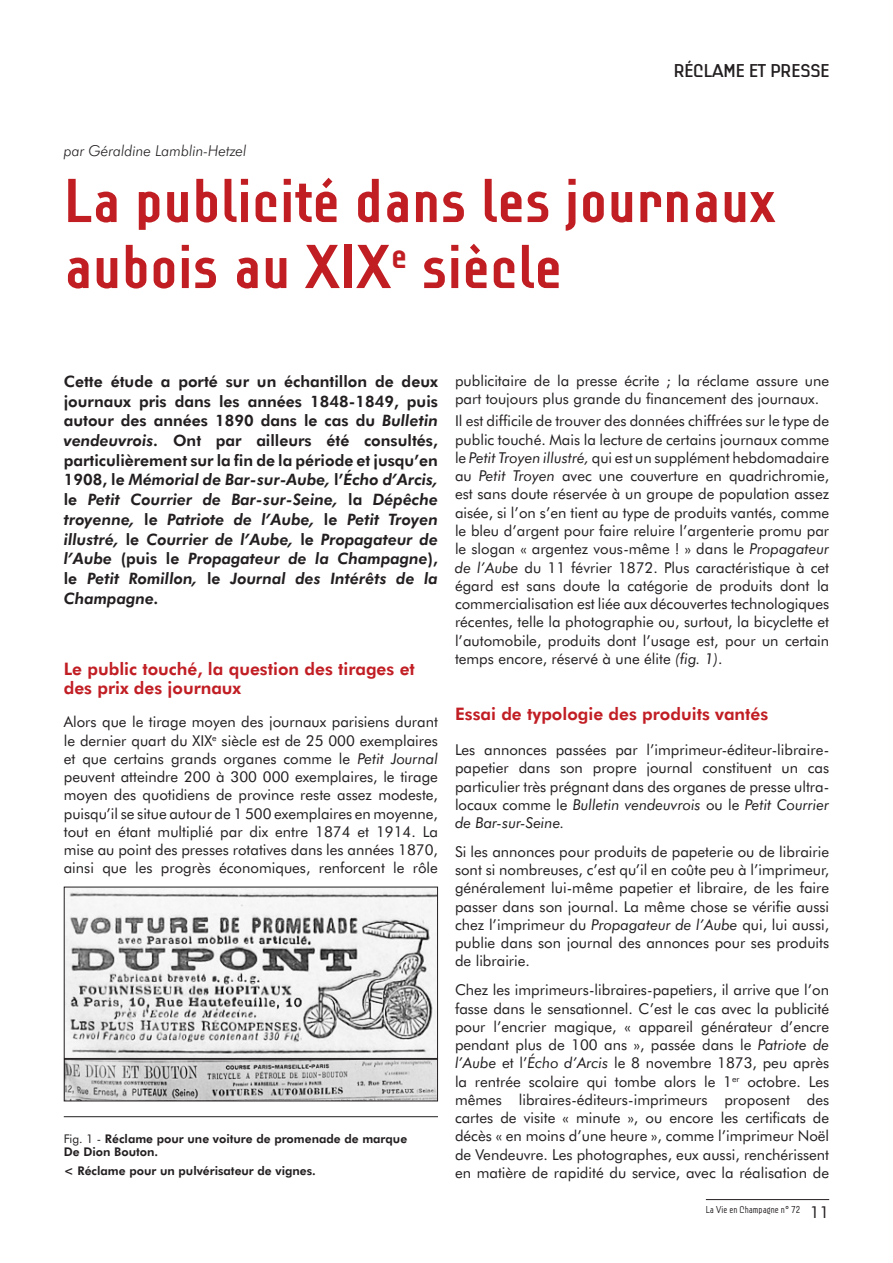
<style>
.page{position:relative;width:893px;height:1263px;background:#fff}
.page>*{position:absolute;margin:0;border:0;box-sizing:border-box;transform-origin:0 0}
.Titre_article{font:700 60px/66px "Lindau";color:#c11e24}
.t1{font:500 18px "Lindau";color:#231f20}
.Texte_courant{font:800 17.25px/19.6px "Futura BT";color:#c11e24}
.t2{font:16.5px "Futura BT";color:#231f20}
.Chapô{font:italic 800 15.75px/19.6px "Futura BT";color:#231f20;text-align:justify}
.Texte_courant-2{font:15px/18.3px "Futura BT";color:#231f20;text-align:justify}
.Auteur{font:italic 300 15px "Futura BT";color:#231f20}
.Notes{font:800 12px/12.8px "Futura BT";color:#231f20}
.t3{font:300 9.75px "Lindau";color:#231f20;scale:.9 1}
.s1{font-style:normal}
.s2{font-style:italic}
.s3{font-weight:400}
</style>
<div class="page">
<hr style="left:706px;top:1199px;width:123px;height:1px;background:#231f20">
<hr style="left:64px;top:1116px;width:374px;height:1px;background:#231f20">
<img style="left:66px;top:889px;width:370px;height:210px">
<div style="left:64px;top:887px;width:374px;height:172px;border:1px solid #231f20"></div>
<div style="left:64px;top:1059px;width:374px;height:42px;border:1px solid #231f20"></div>
<p class="t1" style="left:674px;top:60px;width:157px">RÉCLAME ET PRESSE</p>
<p class="Auteur" style="left:64px;top:142px;width:184px">par Géraldine Lamblin-Hetzel</p>
<p class="Titre_article" style="left:64px;top:165px;width:714px">La publicité dans les journaux aubois au XIX<sup>e</sup> siècle</p>
<p class="Chapô" style="left:64px;top:371px;width:376px"><span class="s1">Cette étude a porté sur un échantillon de deux journaux pris dans les années 1848-1849, puis autour des années 1890 dans le cas du</span> Bulletin vendeuvrois. <span class="s1">Ont par ailleurs été consultés, particulièrement sur la fin de la période et jusqu’en 1908, le</span> Mémorial de Bar-sur-Aube, <span class="s1">l’</span>Écho d’Arcis, <span class="s1">le</span> Petit Courrier de Bar-sur-Seine, <span class="s1">la</span> Dépêche troyenne, <span class="s1">le</span> Patriote de l’Aube, <span class="s1">le</span> Petit Troyen illustré, <span class="s1">le</span> Courrier de l’Aube, <span class="s1">le</span> Propagateur de l’Aube <span class="s1">(puis le</span> Propagateur de la Champagne<span class="s1">), le</span> Petit Romillon, <span class="s1">le</span> Journal des Intérêts de la Champagne.</p>
<p class="Texte_courant" style="left:64px;top:658px;width:353px">Le public touché, la question des tirages et des prix des journaux</p>
<p class="Texte_courant-2" style="left:64px;top:713px;width:376px">Alors que le tirage moyen des journaux parisiens durant le dernier quart du XIX<sup>e</sup> siècle est de 25 000 exemplaires et que certains grands organes comme le <span class="s2">Petit Journal </span>peuvent atteindre 200 à 300 000 exemplaires, le tirage moyen des quotidiens de province reste assez modeste, puisqu’il se situe autour de 1 500 exemplaires en moyenne, tout en étant multiplié par dix entre 1874 et 1914. La mise au point des presses rotatives dans les années 1870, ainsi que les progrès économiques, renforcent le rôle</p>
<p class="Notes" style="left:64px;top:1132px;width:345px"><span class="s3">Fig. 1 -</span> Réclame pour une voiture de promenade de marque<br>De Dion Bouton.</p>
<p class="Notes" style="left:64px;top:1164px;width:254px">&lt; Réclame pour un pulvérisateur de vignes.</p>
<p class="Texte_courant-2" style="left:455px;top:371px;width:376px">publicitaire de la presse écrite ; la réclame assure une part toujours plus grande du financement des journaux.</p>
<p class="Texte_courant-2" style="left:455px;top:412px;width:376px">Il est difficile de trouver des données chiffrées sur le type de public touché. Mais la lecture de certains journaux comme le <span class="s2">Petit Troyen illustré,</span> qui est un supplément hebdomadaire au <span class="s2">Petit Troyen</span> avec une couverture en quadrichromie, est sans doute réservée à un groupe de population assez aisée, si l’on s’en tient au type de produits vantés, comme le bleu d’argent pour faire reluire l’argenterie promu par le slogan « argentez vous-même ! » dans le <span class="s2">Propagateur de l’Aube</span> du 11 février 1872. Plus caractéristique à cet égard est sans doute la catégorie de produits dont la commercialisation est liée aux découvertes technologiques récentes, telle la photographie ou, surtout, la bicyclette et l’automobile, produits dont l’usage est, pour un certain temps encore, réservé à une élite <span class="s2">(fig. 1)</span>.</p>
<p class="Texte_courant" style="left:455px;top:704px;width:315px">Essai de typologie des produits vantés</p>
<p class="Texte_courant-2" style="left:455px;top:740px;width:376px">Les annonces passées par l’imprimeur-éditeur-libraire&shy;papetier dans son propre journal constituent un cas particulier très prégnant dans des organes de presse ultra&shy;locaux comme le <span class="s2">Bulletin vendeuvrois</span> ou le <span class="s2">Petit Courrier de Bar-sur-Seine.</span></p>
<p class="Texte_courant-2" style="left:455px;top:842px;width:376px">Si les annonces pour produits de papeterie ou de librairie sont si nombreuses, c’est qu’il en coûte peu à l’imprimeur, généralement lui-même papetier et libraire, de les faire passer dans son journal. La même chose se vérifie aussi chez l’imprimeur du <span class="s2">Propagateur de l’Aube</span> qui, lui aussi, publie dans son journal des annonces pour ses produits de librairie.</p>
<p class="Texte_courant-2" style="left:455px;top:981px;width:376px">Chez les imprimeurs-libraires-papetiers, il arrive que l’on fasse dans le sensationnel. C’est le cas avec la publicité pour l’encrier magique, « appareil générateur d’encre pendant plus de 100 ans », passée dans le <span class="s2">Patriote de l’Aube</span> et l’<span class="s2">Écho d’Arcis</span> le 8 novembre 1873, peu après la rentrée scolaire qui tombe alors le 1<sup>er</sup> octobre. Les mêmes libraires-éditeurs-imprimeurs proposent des cartes de visite « minute », ou encore les certificats de décès « en moins d’une heure », comme l’imprimeur Noël de Vendeuvre. Les photographes, eux aussi, renchérissent en matière de rapidité du service, avec la réalisation de</p>
<p class="t3" style="left:706px;top:1204px;width:106px">La Vie en Champagne n° 72</p>
<p class="t2" style="left:810px;top:1202px;width:21px">11</p>
</div>
